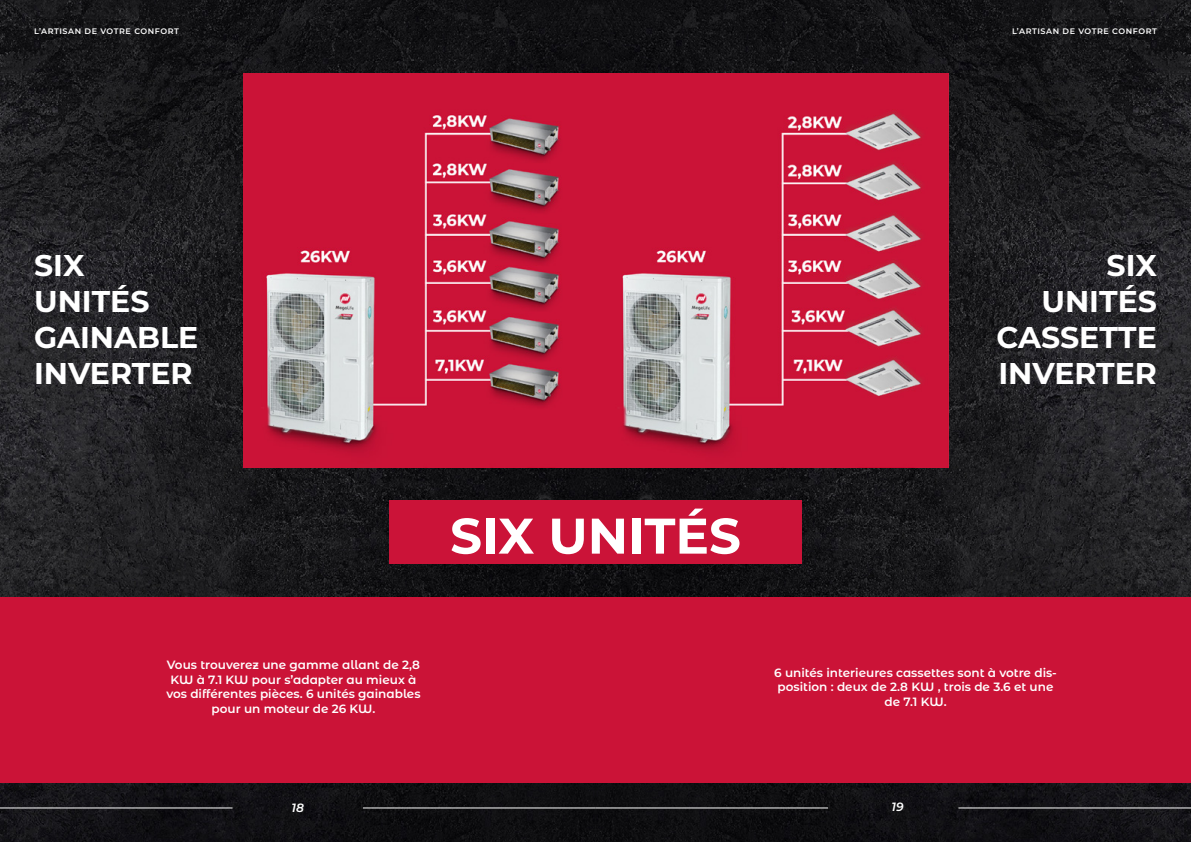
<style>
.page{position:relative;width:1191px;height:842px;background:#fff}
.page>*{position:absolute;margin:0;border:0;box-sizing:border-box;transform-origin:0 0}
.t1{font:700 50px "Montserrat";color:#fff}
.t2{font:700 30px/36px "Montserrat";color:#fff;text-align:right}
.t3{font:600 12px/14.4px "Montserrat Alternates";color:#fff;text-align:center}
.t4{font:italic 600 12px "Montserrat";color:#fff}
.t5{font:600 8px "Montserrat";letter-spacing:.07em;color:#fff}
</style>
<div class="page">
<img style="left:0;top:0;width:1191px;height:842px">
<hr style="left:958px;top:807px;width:233px;height:1px;background:#fff">
<hr style="left:595px;top:807px;width:233px;height:1px;background:#fff">
<div style="left:389px;top:500px;width:412px;height:64px;background:#cb1338"></div>
<svg style="left:244px;top:74px;width:704px;height:394px;fill:#cb1337"></svg>
<div style="left:0;top:597px;width:1191px;height:185px;background:#cb1337"></div>
<hr style="left:0;top:807px;width:232px;height:1px;background:#fff">
<hr style="left:363px;top:807px;width:232px;height:1px;background:#fff">
<p class="t5" style="left:34px;top:25px;width:146px">L’ARTISAN DE VOTRE CONFORT</p>
<h2 class="t2" style="left:34px;top:246px;width:166px;text-align:left">SIX<br>UNITÉS<br>GAINABLE<br>INVERTER</h2>
<h1 class="t1" style="left:450px;top:500px;width:292px">SIX UNITÉS</h1>
<p class="t5" style="left:1012px;top:25px;width:146px">L’ARTISAN DE VOTRE CONFORT</p>
<h2 class="t2" style="left:996px;top:246px;width:162px">SIX<br>UNITÉS<br>CASSETTE<br>INVERTER</h2>
<p class="t3" style="left:166px;top:657px;width:256px">Vous trouverez une gamme allant de 2,8<br>KW à 7.1 KW pour s’adapter au mieux à vos différentes pièces. 6 unités gainables pour un moteur de 26 KW.</p>
<p class="t3" style="left:774px;top:665px;width:284px">6 unités interieures cassettes sont à votre dis&shy;position : deux de 2.8 KW , trois de 3.6 et une de 7.1 KW.</p>
<p class="t4" style="left:291px;top:799px;width:14px">18</p>
<p class="t4" style="left:891px;top:798px;width:14px">19</p>
</div>
